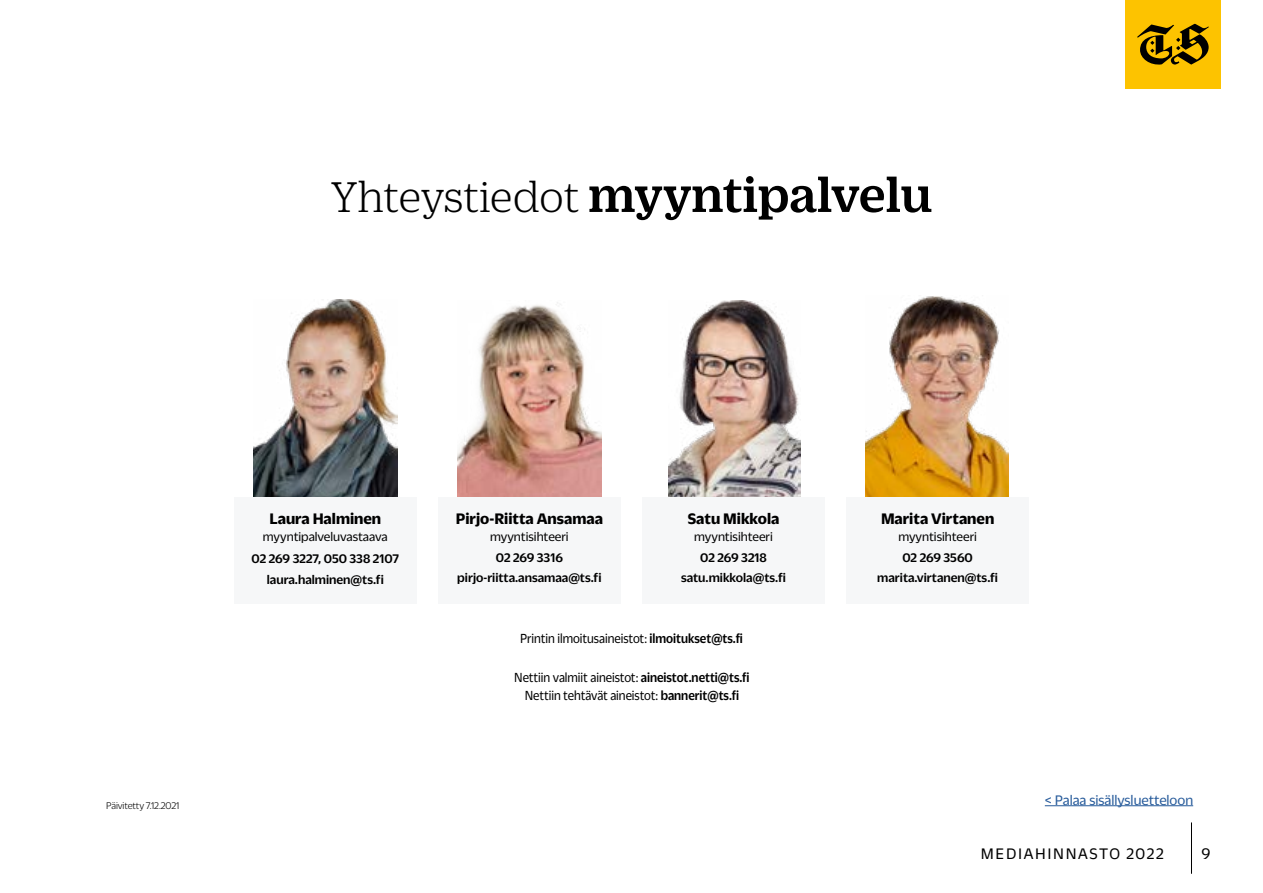
<style>
.page{position:relative;width:1263px;height:893px;background:#fff}
.page>*{position:absolute;margin:0;border:0;box-sizing:border-box;transform-origin:0 0}
.t1{font:500 52.5px "Duplicate Ionic";letter-spacing:-.005em;color:#000}
.t2{font:700 16.5px "Duplicate Sans";color:#000}
.t3{font:16.5px "Duplicate Sans";letter-spacing:.1em;color:#000}
.t4{font:15px "Duplicate Sans";color:#275b9b}
.t5{font:14.25px/18px "Duplicate Sans";color:#000;text-align:center;scale:.91 1}
.t6{font:500 13.5px/20.7px "Duplicate Sans";color:#000;text-align:center}
.t7{font:13.5px "Duplicate Sans";color:#000}
.t8{font:300 10.5px "Duplicate Sans";letter-spacing:-.01em;color:#000}
.s1{font-weight:300;font-size:46.5px}
.s2{font-weight:500}
</style>
<div class="page">
<hr style="left:1191px;top:822px;width:1px;height:51px;background:#000">
<div style="left:1125px;top:0;width:95px;height:88px;background:#fdc300"></div>
<svg style="left:1137px;top:24px;width:72px;height:41px"></svg>
<img style="left:458px;top:302px;width:144px;height:195px">
<div style="left:438px;top:498px;width:183px;height:106px;background:#f6f7f8"></div>
<img style="left:254px;top:300px;width:144px;height:197px">
<div style="left:234px;top:498px;width:183px;height:106px;background:#f6f7f8"></div>
<img style="left:865px;top:296px;width:144px;height:201px">
<div style="left:846px;top:498px;width:183px;height:106px;background:#f6f7f8"></div>
<img style="left:668px;top:300px;width:132px;height:197px">
<div style="left:642px;top:498px;width:183px;height:106px;background:#f6f7f8"></div>
<hr style="left:1045px;top:805px;width:148px;height:1px;background:#275b9b">
<h1 class="t1" style="left:331px;top:158px;width:603px"><span class="s1">Yhteystiedot</span> myyntipalvelu</h1>
<p class="t8" style="left:106px;top:799px;width:75px">Päivitetty 7.12.2021</p>
<p class="t2" style="left:269px;top:508px;width:113px">Laura Halminen</p>
<p class="t7" style="left:263px;top:528px;width:126px">myyntipalveluvastaava</p>
<p class="t6" style="left:252px;top:547px;width:149px">02 269 3227, 050 338 2107 laura.halminen@ts.fi</p>
<p class="t2" style="left:456px;top:508px;width:148px">Pirjo-Riitta Ansamaa</p>
<p class="t7" style="left:490px;top:528px;width:80px">myyntisihteeri</p>
<p class="t6" style="left:457px;top:546px;width:146px">02 269 3316 pirjo-riitta.ansamaa@ts.fi</p>
<p class="t2" style="left:688px;top:508px;width:93px">Satu Mikkola</p>
<p class="t7" style="left:694px;top:528px;width:80px">myyntisihteeri</p>
<p class="t6" style="left:681px;top:546px;width:106px">02 269 3218 satu.mikkola@ts.fi</p>
<p class="t5" style="left:520px;top:628px;width:246px">Printin ilmoitusaineistot: <span class="s2">ilmoitukset@ts.fi</span></p>
<p class="t5" style="left:514px;top:668px;width:260px">Nettiin valmiit aineistot: <span class="s2">aineistot.netti@ts.fi<br></span>Nettiin tehtävät aineistot: <span class="s2">bannerit@ts.fi</span></p>
<p class="t2" style="left:881px;top:508px;width:115px">Marita Virtanen</p>
<p class="t7" style="left:898px;top:528px;width:80px">myyntisihteeri</p>
<p class="t6" style="left:877px;top:546px;width:122px">02 269 3560 marita.virtanen@ts.fi</p>
<p class="t4" style="left:1045px;top:790px;width:150px">&lt; Palaa sisällysluetteloon</p>
<p class="t3" style="left:981px;top:843px;width:184px">MEDIAHINNASTO 2022</p>
<p class="t3" style="left:1201px;top:843px;width:11px">9</p>
</div>
